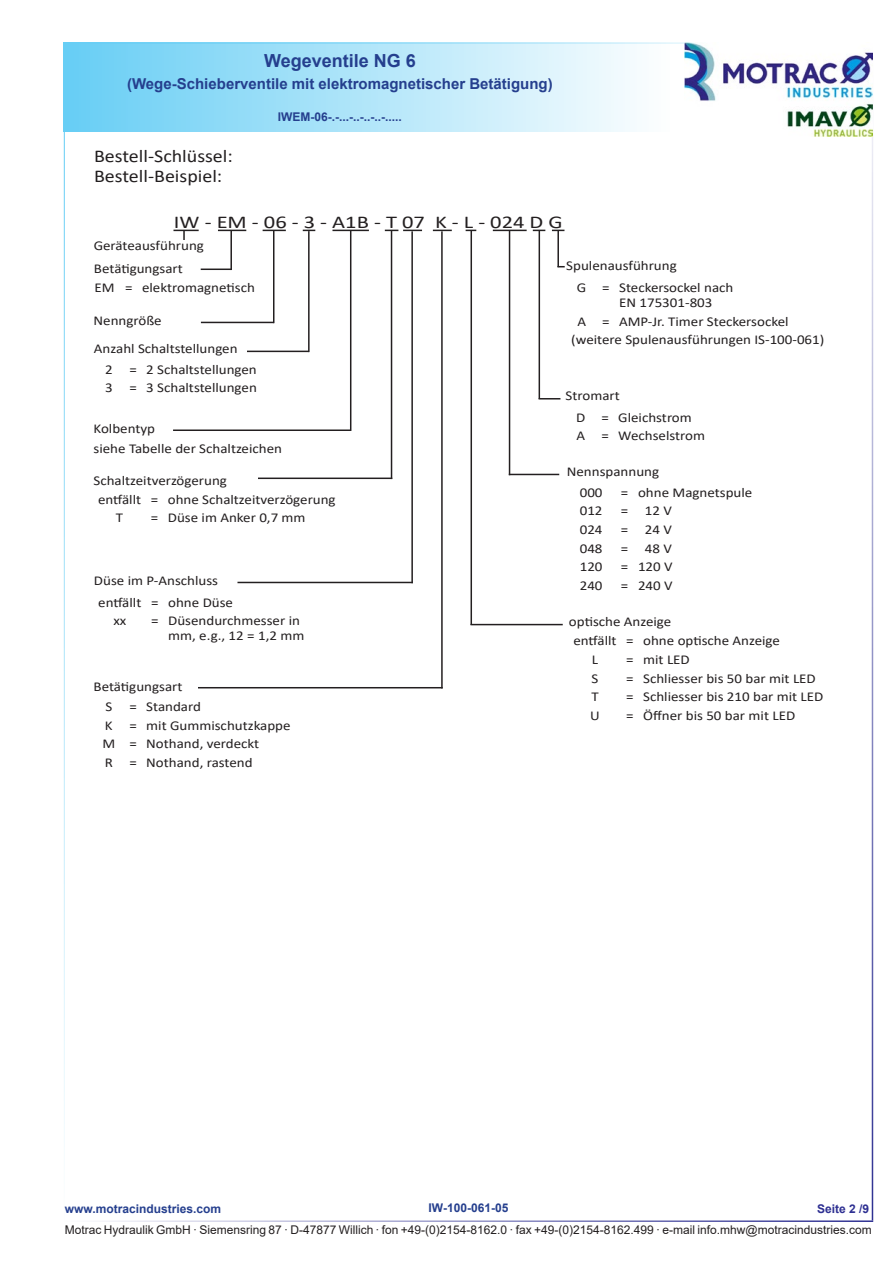
<style>
.page{position:relative;width:893px;height:1263px;background:#fff}
.page>*{position:absolute;margin:0;border:0;box-sizing:border-box;transform-origin:0 0}
.t1{font:18px/19.2px "Calibri";color:#231f20;scale:1.11 1}
.t2{font:18px "Calibri";color:#231f20;scale:1.25 1}
.t3{font:700 18px "Arial";color:#253f8e}
.t4{font:700 15px "Arial";color:#253f8e}
.t5{font:13.5px/18.6px "Calibri";color:#231f20;scale:1.11 1}
.t6{font:12px "Arial";color:#231f20}
.t7{font:700 12px "Arial";color:#253f8e}
.t8{font:700 12px "Arial";color:#2e3092}
</style>
<div class="page">
<div style="left:64px;top:43px;width:606px;height:89px;background:linear-gradient(to right,#66cef5,#fdfefe)"></div>
<hr style="left:64px;top:43px;width:808px;height:1px;background:#67cef5">
<hr style="left:64px;top:1220px;width:809px;height:2px;background:#2e3092">
<hr style="left:64px;top:43px;width:1px;height:1177px;background:#67cef5">
<hr style="left:872px;top:43px;width:1px;height:1177px;background:#2e3092">
<img style="left:685px;top:43px;width:187px;height:93px">
<hr style="left:283px;top:355px;width:95px;height:1px;background:#231f20">
<svg style="left:218px;top:230px;width:28px;height:1px"></svg>
<svg style="left:263px;top:230px;width:23px;height:1px"></svg>
<svg style="left:173px;top:230px;width:26px;height:10px"></svg>
<hr style="left:230px;top:231px;width:2px;height:39px;background:#231f20">
<hr style="left:273px;top:230px;width:1px;height:93px;background:#231f20">
<hr style="left:201px;top:322px;width:73px;height:1px;background:#231f20">
<hr style="left:332px;top:230px;width:37px;height:1px;background:#231f20">
<svg style="left:303px;top:230px;width:12px;height:1px"></svg>
<hr style="left:308px;top:231px;width:2px;height:121px;background:#231f20">
<hr style="left:539px;top:231px;width:1px;height:168px;background:#231f20">
<svg style="left:385px;top:230px;width:37px;height:1px"></svg>
<hr style="left:411px;top:231px;width:2px;height:352px;background:#231f20">
<hr style="left:493px;top:230px;width:34px;height:1px;background:#231f20">
<svg style="left:533px;top:230px;width:12px;height:1px"></svg>
<hr style="left:509px;top:230px;width:1px;height:245px;background:#231f20">
<svg style="left:552px;top:230px;width:12px;height:1px"></svg>
<hr style="left:173px;top:429px;width:178px;height:2px;background:#231f20">
<hr style="left:237px;top:351px;width:72px;height:1px;background:#231f20">
<hr style="left:228px;top:477px;width:164px;height:2px;background:#231f20">
<hr style="left:237px;top:582px;width:176px;height:1px;background:#231f20">
<hr style="left:201px;top:269px;width:30px;height:1px;background:#231f20">
<hr style="left:350px;top:231px;width:1px;height:200px;background:#231f20">
<hr style="left:391px;top:230px;width:1px;height:249px;background:#231f20">
<hr style="left:557px;top:231px;width:2px;height:36px;background:#231f20">
<hr style="left:470px;top:231px;width:2px;height:394px;background:#231f20">
<svg style="left:540px;top:398px;width:20px;height:1px"></svg>
<hr style="left:509px;top:474px;width:50px;height:1px;background:#231f20">
<hr style="left:470px;top:624px;width:93px;height:1px;background:#231f20">
<div style="left:94px;top:475px;width:164px;height:14px;background:#fff"></div>
<svg style="left:433px;top:230px;width:19px;height:1px"></svg>
<hr style="left:441px;top:231px;width:2px;height:457px;background:#231f20">
<hr style="left:190px;top:687px;width:253px;height:1px;background:#231f20">
<div style="left:94px;top:343px;width:152px;height:15px;background:#fff"></div>
<div style="left:94px;top:681px;width:104px;height:15px;background:#fff"></div>
<h1 class="t3" style="left:264px;top:48px;width:153px">Wegeventile NG 6</h1>
<p class="t4" style="left:127px;top:73px;width:427px">(Wege-Schieberventile mit elektromagnetischer Betätigung)</p>
<p class="t7" style="left:278px;top:108px;width:126px">IWEM-06-.-...-..-..-..-.....</p>
<h1 class="t1" style="left:94px;top:146px;width:127px">Bestell-Schlüssel:<br>Bestell-Beispiel:</h1>
<h1 class="t2" style="left:174px;top:209px;width:313px">IW - EM - 06 - 3 - A1B - T 07 K - L - 024 D G</h1>
<p class="t5" style="left:94px;top:236px;width:101px">Geräteausführung</p>
<p class="t5" style="left:94px;top:259px;width:82px">Betätigungsart</p>
<p class="t5" style="left:95px;top:277px;width:146px">EM = elektromagnetisch</p>
<p class="t5" style="left:94px;top:311px;width:63px">Nenngröße</p>
<p class="t5" style="left:94px;top:339px;width:131px">Anzahl Schaltstellungen</p>
<p class="t5" style="left:105px;top:359px;width:138px">2 = 2 Schaltstellungen<br>3 = 3 Schaltstellungen</p>
<p class="t5" style="left:94px;top:418px;width:171px;line-height:19.8px">Kolbentyp<br>siehe Tabelle der Schaltzeichen</p>
<p class="t5" style="left:94px;top:471px;width:122px">Schaltzeitverzögerung</p>
<p class="t5" style="left:98px;top:489px;width:216px">entfällt = ohne Schaltzeitverzögerung</p>
<p class="t5" style="left:116px;top:508px;width:8px">T</p>
<p class="t5" style="left:151px;top:508px;width:141px">= Düse im Anker 0,7 mm</p>
<p class="t5" style="left:94px;top:571px;width:113px">Düse im P-Anschluss</p>
<p class="t5" style="left:113px;top:592px;width:109px;text-indent:-15px">entfällt = ohne Düse xx</p>
<p class="t5" style="left:168px;top:613px;width:124px;line-height:15px;text-indent:-17px">= Düsendurchmesser in mm, e.g., 12 = 1,2 mm</p>
<p class="t5" style="left:94px;top:677px;width:82px">Betätigungsart</p>
<p class="t5" style="left:102px;top:697px;width:171px;text-indent:27px">= Standard<br>K = mit Gummischutzkappe<br>M = Nothand, verdeckt<br>R = Nothand, rastend</p>
<p class="t5" style="left:105px;top:697px;width:8px">S</p>
<p class="t5" style="left:566px;top:256px;width:101px">Spulenausführung</p>
<p class="t5" style="left:619px;top:280px;width:104px;line-height:15px;text-indent:-42px">G = Steckersockel nach<br>EN 175301-803</p>
<p class="t5" style="left:571px;top:311px;width:230px;text-indent:6px">A = AMP-Jr. Timer Steckersockel (weitere Spulenausführungen IS-100-061)</p>
<p class="t5" style="left:566px;top:386px;width:50px">Stromart</p>
<p class="t5" style="left:576px;top:407px;width:118px">D = Gleichstrom<br>A = Wechselstrom</p>
<p class="t5" style="left:567px;top:461px;width:85px">Nennspannung</p>
<p class="t5" style="left:580px;top:483px;width:22px">000</p>
<p class="t5" style="left:621px;top:483px;width:120px">= ohne Magnetspule</p>
<p class="t5" style="left:580px;top:501px;width:22px">012</p>
<p class="t5" style="left:621px;top:501px;width:48px">= 12 V</p>
<p class="t5" style="left:580px;top:520px;width:22px">024</p>
<p class="t5" style="left:621px;top:520px;width:48px">= 24 V</p>
<p class="t5" style="left:580px;top:539px;width:22px">048</p>
<p class="t5" style="left:621px;top:539px;width:48px">= 48 V</p>
<p class="t5" style="left:580px;top:557px;width:22px">120</p>
<p class="t5" style="left:621px;top:557px;width:48px">= 120 V</p>
<p class="t5" style="left:580px;top:576px;width:22px">240</p>
<p class="t5" style="left:621px;top:576px;width:48px">= 240 V</p>
<p class="t5" style="left:569px;top:612px;width:94px">optische Anzeige</p>
<p class="t5" style="left:592px;top:631px;width:171px;text-indent:-18px">entfällt = ohne optische Anzeige<br>L</p>
<p class="t5" style="left:626px;top:650px;width:59px">= mit LED</p>
<p class="t5" style="left:592px;top:668px;width:8px">S</p>
<p class="t5" style="left:626px;top:668px;width:172px">= Schliesser bis 50 bar mit LED</p>
<p class="t5" style="left:591px;top:687px;width:8px">T</p>
<p class="t5" style="left:626px;top:687px;width:179px">= Schliesser bis 210 bar mit LED</p>
<p class="t5" style="left:590px;top:706px;width:10px">U</p>
<p class="t5" style="left:626px;top:706px;width:154px">= Öffner bis 50 bar mit LED</p>
<p class="t7" style="left:429px;top:1199px;width:81px">IW-100-061-05</p>
<p class="t7" style="left:65px;top:1201px;width:158px">www.motracindustries.com</p>
<p class="t8" style="left:817px;top:1201px;width:54px">Seite 2 /9</p>
<p class="t6" style="left:65px;top:1221px;width:808px">Motrac Hydraulik GmbH · Siemensring 87 · D-47877 Willich · fon +49-(0)2154-8162.0 · fax +49-(0)2154-8162.499 · e-mail info.mhw@motracindustries.com</p>
</div>
